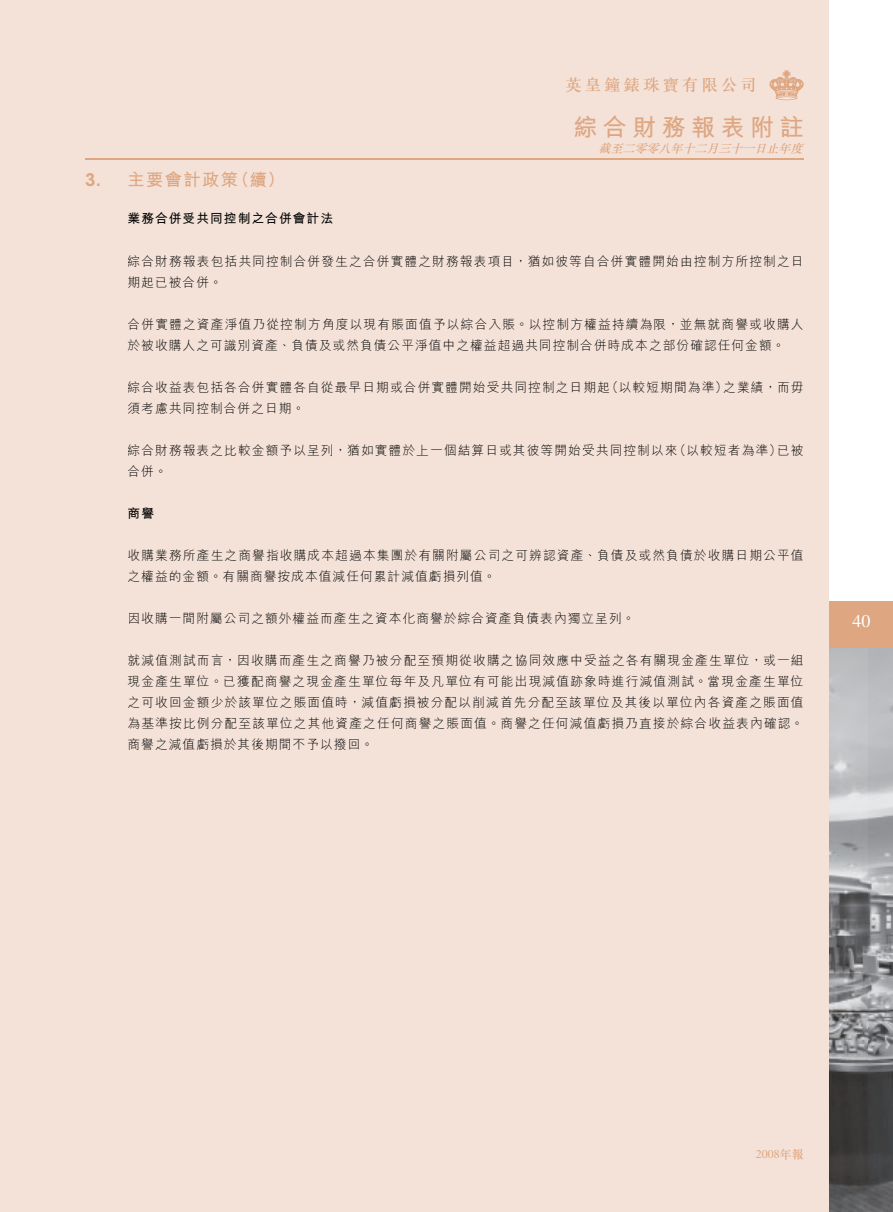
<style>
.page{position:relative;width:893px;height:1212px;background:#fff}
.page>*{position:absolute;margin:0;border:0;box-sizing:border-box;transform-origin:0 0}
.t1{font:24px "M Hei HK Bold B5 pc H";letter-spacing:.23em;color:#dea681}
.t2{font:18px "Times LT Std";color:#fff}
.t3{font:17.25px "M Hei HK Bold B5 pc H";letter-spacing:.08em;color:#dea681}
.t4{font:16.2px "M Sung HK Medium B5 pc H";letter-spacing:.2em;color:#dea681}
.t5{font:12.75px/21px "M Hei HK Light B5 pc H";letter-spacing:.085em;color:#030303}
.t6{font:12.75px "M Hei HK Bold B5 pc H";letter-spacing:.08em;color:#030303}
.t7{font:italic 12px "M Sung HK Medium B5 pc H";color:#dea681}
.t8{font:12px "Times LT Std";color:#dea681}
.s1{font-family:"ITC Avant Garde Std";font-weight:600}
.s2{font-family:"M Sung HK Medium B5 pc H"}
</style>
<div class="page">
<div style="left:0;top:0;width:867px;height:1212px;background:#f4e2d8"></div>
<img style="left:867px;top:647px;width:26px;height:565px">
<img style="left:829px;top:647px;width:38px;height:565px">
<div style="left:829px;top:0;width:64px;height:606px;background:#fff"></div>
<div style="left:829px;top:601px;width:64px;height:46px;background:#dea681"></div>
<svg style="left:769px;top:70px;width:35px;height:30px"></svg>
<hr style="left:85px;top:159px;width:719px;height:1px;background:#dea681">
<p class="t4" style="left:566px;top:78px;width:193px">英皇鐘錶珠寶有限公司</p>
<h1 class="t1" style="left:573px;top:118px;width:232px">綜合財務報表附註</h1>
<p class="t7" style="left:598px;top:144px;width:209px">截至二零零八年十二月三十一日止年度</p>
<h3 class="t3" style="left:85px;top:173px;width:201px"><span class="s1">3.</span> 主要會計政策（續）</h3>
<p class="t6" style="left:128px;top:214px;width:207px">業務合併受共同控制之合併會計法</p>
<p class="t5" style="left:128px;top:252px;width:678px">綜合財務報表包括共同控制合併發生之合併實體之財務報表項目，猶如彼等自合併實體開始由控制方所控制之日期起已被合併。</p>
<p class="t5" style="left:128px;top:315px;width:678px">合併實體之資產淨值乃從控制方角度以現有賬面值予以綜合入賬。以控制方權益持續為限，並無就商譽或收購人於被收購人之可識別資產、負債及或然負債公平淨值中之權益超過共同控制合併時成本之部份確認任何金額。</p>
<p class="t5" style="left:128px;top:378px;width:678px">綜合收益表包括各合併實體各自從最早日期或合併實體開始受共同控制之日期起（以較短期間為準）之業績，而毋須考慮共同控制合併之日期。</p>
<p class="t5" style="left:128px;top:441px;width:678px">綜合財務報表之比較金額予以呈列，猶如實體於上一個結算日或其彼等開始受共同控制以來（以較短者為準）已被合併。</p>
<p class="t6" style="left:128px;top:508px;width:28px">商譽</p>
<p class="t5" style="left:128px;top:546px;width:678px">收購業務所產生之商譽指收購成本超過本集團於有關附屬公司之可辨認資產、負債及或然負債於收購日期公平值之權益的金額。有關商譽按成本值減任何累計減值虧損列值。</p>
<p class="t5" style="left:128px;top:609px;width:509px">因收購一間附屬公司之額外權益而產生之資本化商譽於綜合資產負債表內獨立呈列。</p>
<p class="t5" style="left:128px;top:651px;width:678px;text-align:justify">就減值測試而言，因收購而產生之商譽乃被分配至預期從收購之協同效應中受益之各有關現金產生單位，或一組現金產生單位。已獲配商譽之現金產生單位每年及凡單位有可能出現減值跡象時進行減值測試。當現金產生單位之可收回金額少於該單位之賬面值時，減值虧損被分配以削減首先分配至該單位及其後以單位內各資產之賬面值為基準按比例分配至該單位之其他資產之任何商譽之賬面值。商譽之任何減值虧損乃直接於綜合收益表內確認。商譽之減值虧損於其後期間不予以撥回。</p>
<h2 class="t2" style="left:853px;top:610px;width:19px">40</h2>
<p class="t8" style="left:756px;top:1147px;width:49px">2008<span class="s2">年報</span></p>
</div>
